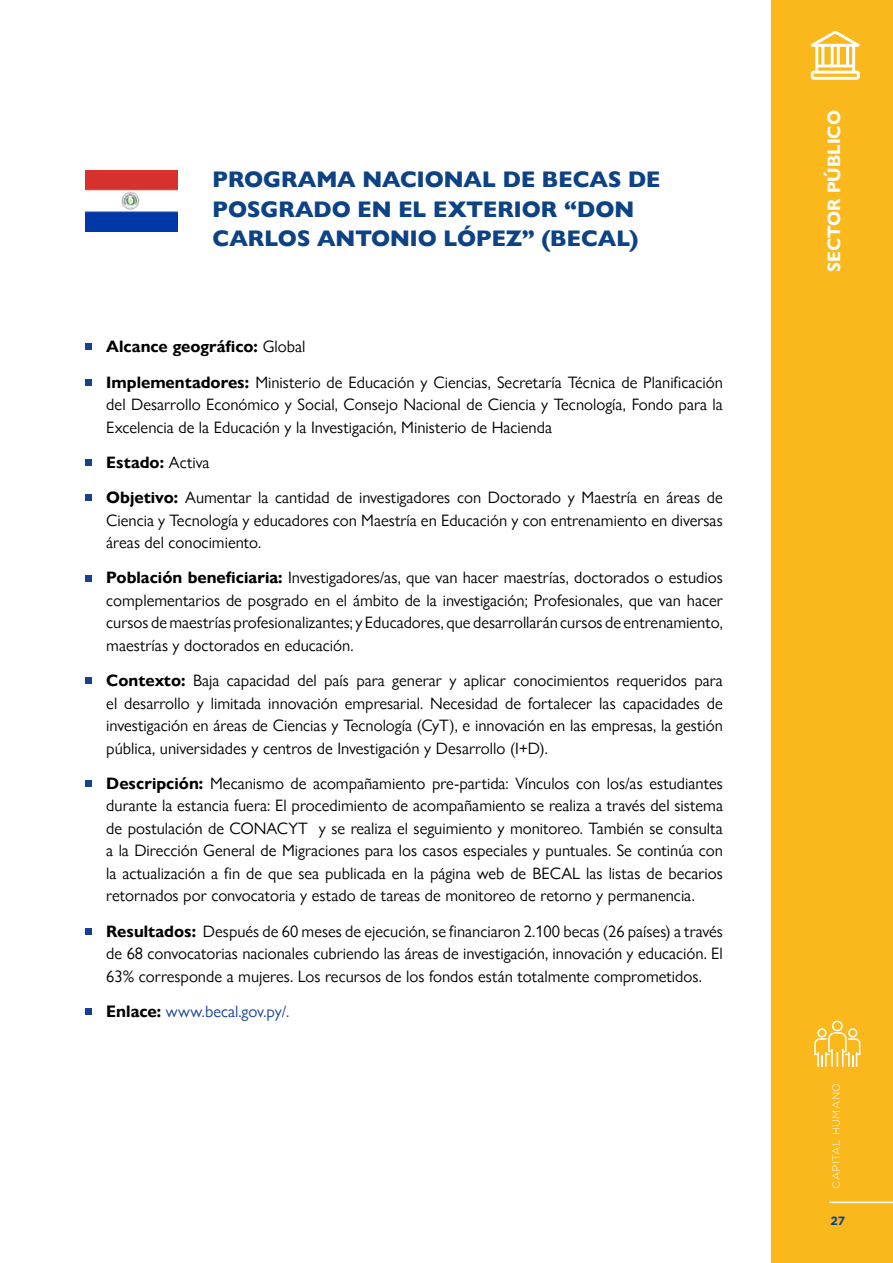
<style>
.page{position:relative;width:893px;height:1263px;background:#fff}
.page>*{position:absolute;margin:0;border:0;box-sizing:border-box;transform-origin:0 0}
.t1{font:800 22.5px/30px "Gill Sans Nova";color:#0d4285}
.t2{font:700 18px "Gill Sans Nova";color:#fff}
.t3{font:16.5px/22.5px "Gill Sans Nova";color:#000}
.t4{font:16.5px "Gill Sans Nova";color:#164190}
.t5{font:700 12px "Gotham";color:#0d4285}
.t6{font:300 10.5px "Gotham";letter-spacing:.04em;color:#fff}
.s1{font-weight:700}
.s2{font-weight:700;font-size:16.65px;color:#000}
.s3{font-weight:700;color:#000}
</style>
<div class="page">
<img style="left:85px;top:170px;width:92px;height:61px">
<svg style="left:85px;top:344px;width:6px;height:6px"></svg>
<svg style="left:85px;top:379px;width:6px;height:6px"></svg>
<div style="left:85px;top:459px;width:6px;height:7px;background:#164190"></div>
<svg style="left:85px;top:495px;width:6px;height:6px"></svg>
<svg style="left:85px;top:575px;width:6px;height:6px"></svg>
<svg style="left:85px;top:678px;width:6px;height:6px"></svg>
<div style="left:85px;top:780px;width:6px;height:7px;background:#164190"></div>
<svg style="left:85px;top:928px;width:6px;height:6px"></svg>
<svg style="left:85px;top:1009px;width:6px;height:6px"></svg>
<div style="left:772px;top:0;width:121px;height:1263px;background:#fab81c"></div>
<hr style="left:829px;top:1201px;width:64px;height:2px;background:#fff">
<svg style="left:811px;top:31px;width:49px;height:49px"></svg>
<svg style="left:814px;top:1020px;width:46px;height:47px"></svg>
<h1 class="t1" style="left:213px;top:164px;width:449px">PROGRAMA NACIONAL DE BECAS DE<br>POSGRADO EN EL EXTERIOR “DON<br>CARLOS ANTONIO LÓPEZ” (BECAL)</h1>
<p class="t3" style="left:106px;top:329px;width:618px;line-height:35.2px"><span class="s1">Alcance geográfico:</span> Global<br><span class="s1">Implementadores:</span> Ministerio de Educación y Ciencias, Secretaría Técnica de Planificación</p>
<p class="t3" style="left:106px;top:393px;width:618px">del Desarrollo Económico y Social, Consejo Nacional de Ciencia y Tecnología, Fondo para la<br>Excelencia de la Educación y la Investigación, Ministerio de Hacienda</p>
<p class="t3" style="left:106px;top:444px;width:618px;line-height:35.2px"><span class="s1">Estado:</span> Activa<br><span class="s1">Objetivo:</span> Aumentar la cantidad de investigadores con Doctorado y Maestría en áreas de</p>
<p class="t3" style="left:106px;top:509px;width:618px">Ciencia y Tecnología y educadores con Maestría en Educación y con entrenamiento en diversas áreas del conocimiento.</p>
<p class="t3" style="left:106px;top:566px;width:618px;text-align:justify"><span class="s1">Población beneficiaria:</span> Investigadores/as, que van hacer maestrías, doctorados o estudios complementarios de posgrado en el ámbito de la investigación; Profesionales, que van hacer cursos de maestrías profesionalizantes; y Educadores, que desarrollarán cursos de entrenamiento, maestrías y doctorados en educación.</p>
<p class="t3" style="left:106px;top:669px;width:618px;text-align:justify"><span class="s1">Contexto:</span> Baja capacidad del país para generar y aplicar conocimientos requeridos para el desarrollo y limitada innovación empresarial. Necesidad de fortalecer las capacidades de investigación en áreas de Ciencias y Tecnología (CyT), e innovación en las empresas, la gestión pública, universidades y centros de Investigación y Desarrollo (I+D).</p>
<p class="t3" style="left:106px;top:772px;width:618px;text-align:justify"><span class="s1">Descripción:</span> Mecanismo de acompañamiento pre-partida: Vínculos con los/as estudiantes durante la estancia fuera: El procedimiento de acompañamiento se realiza a través del sistema de postulación de CONACYT y se realiza el seguimiento y monitoreo. También se consulta a la Dirección General de Migraciones para los casos especiales y puntuales. Se continúa con la actualización a fin de que sea publicada en la página web de BECAL las listas de becarios retornados por convocatoria y estado de tareas de monitoreo de retorno y permanencia.</p>
<p class="t3" style="left:106px;top:920px;width:618px;text-align:justify"><span class="s1">Resultados:</span> Después de 60 meses de ejecución, se financiaron 2.100 becas (26 países) a través de 68 convocatorias nacionales cubriendo las áreas de investigación, innovación y educación. El 63% corresponde a mujeres. Los recursos de los fondos están totalmente comprometidos.</p>
<p class="t4" style="left:106px;top:1001px;width:185px"><span class="s2">Enlace</span><span class="s3">:</span> www.becal.gov.py/.</p>
<p class="t2" style="left:823px;top:272px;width:163px;rotate:-90deg">SECTOR PÚBLICO</p>
<p class="t6" style="left:829px;top:1188px;width:107px;rotate:-90deg">CAPITAL HUMANO</p>
<p class="t5" style="left:831px;top:1213px;width:16px">27</p>
</div>
